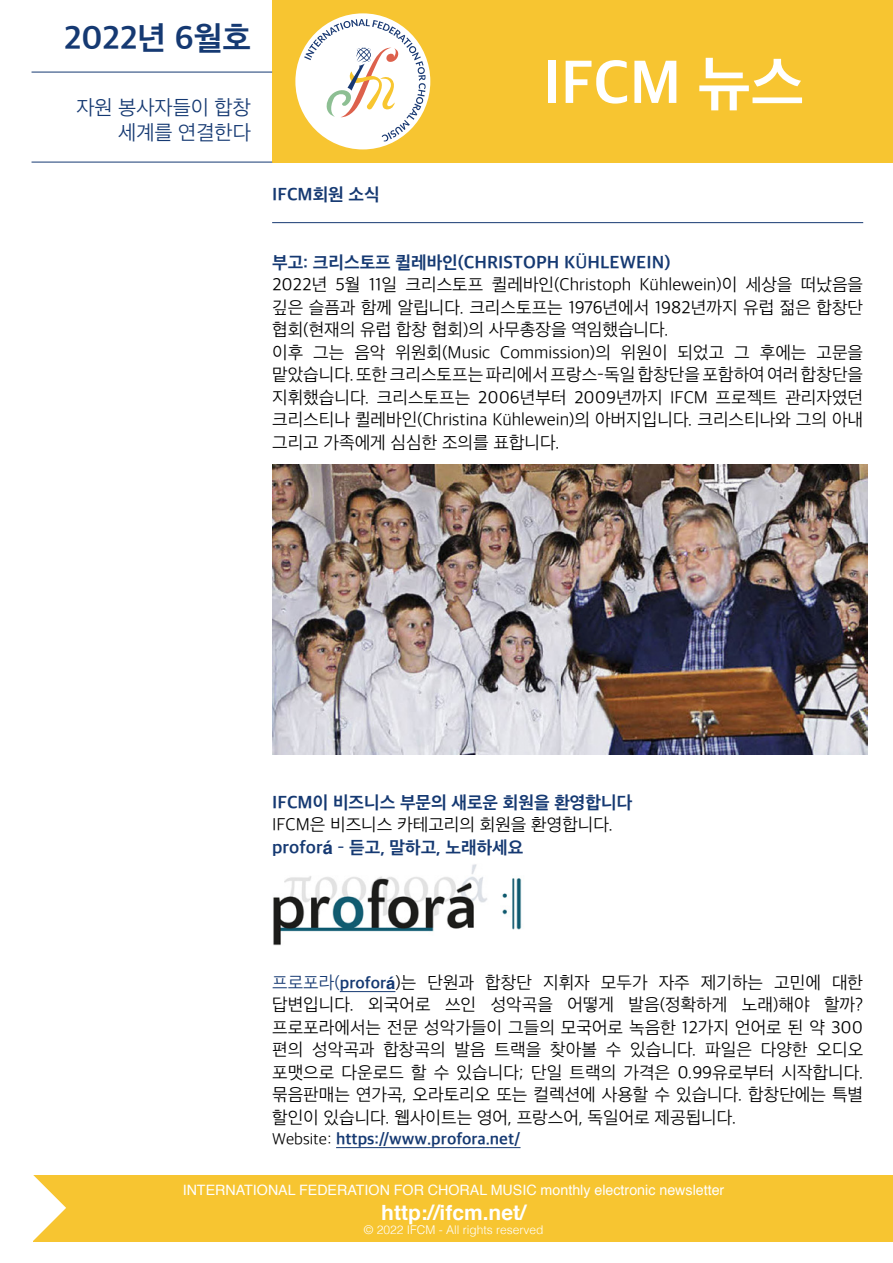
<style>
.page{position:relative;width:893px;height:1263px;background:#fff}
.page>*{position:absolute;margin:0;border:0;box-sizing:border-box;transform-origin:0 0}
.t1{font:700 61.5px "Apple SD Gothic Neo";color:#fff}
.t2{font:700 33px "Apple SD Gothic Neo";color:#153972}
.t3{font:700 21px "Helvetica";color:#fff}
.t4{font:300 21px/25.2px "Apple SD Gothic Neo";color:#153972;text-align:right}
.t5{font:300 18px/22.5px "Apple SD Gothic Neo";color:#000}
.t6{font:700 18px "Apple SD Gothic Neo";color:#153972}
.t7{font:700 16.5px "Apple SD Gothic Neo";color:#153972}
.t8{font:14.25px "Helvetica";color:#fff}
.t9{font:300 12px "Helvetica";color:#fff}
.s1{font-weight:700;color:#153972}
.s2{font-family:"Helvetica";font-weight:700;color:#153972}
.s3{color:#153972}
.s4{font-weight:700;font-size:16.5px;color:#153972}
.s5{font-family:"Helvetica";font-weight:700;font-size:16.5px;color:#153972}
.s6{font-weight:300;color:#000}
</style>
<div class="page">
<hr style="left:272px;top:222px;width:591px;height:1px;background:#153972">
<hr style="left:340px;top:991px;width:55px;height:1px;background:#153972">
<hr style="left:336px;top:1147px;width:184px;height:1px;background:#153972">
<div style="left:33px;top:1176px;width:860px;height:66px;background:#f7c531"></div>
<svg style="left:33px;top:1175px;width:33px;height:66px"></svg>
<div style="left:272px;top:0;width:621px;height:163px;background:#f7c531"></div>
<div style="left:295px;top:13px;width:135px;height:136px;background:#fff;border-radius:50%"></div>
<svg style="left:304px;top:19px;width:122px;height:123px"></svg>
<hr style="left:32px;top:72px;width:240px;height:1px;background:#153972">
<hr style="left:32px;top:162px;width:240px;height:1px;background:#153972">
<img style="left:272px;top:465px;width:596px;height:289px">
<img style="left:273px;top:864px;width:249px;height:82px">
<h2 class="t2" style="left:64px;top:21px;width:188px">2022년 6월호</h2>
<p class="t4" style="left:76px;top:96px;width:176px">자원 봉사자들이 합창 세계를 연결한다</p>
<p class="t6" style="left:272px;top:185px;width:109px">IFCM회원 소식</p>
<h1 class="t1" style="left:543px;top:50px;width:263px">IFCM 뉴스</h1>
<p class="t6" style="left:272px;top:252px;width:400px">부고: 크리스토프 퀼레바인(CHRISTOPH KÜHLEWEIN)</p>
<p class="t5" style="left:272px;top:274px;width:593px">2022년 5월 11일 크리스토프 퀼레바인(Christoph Kühlewein)이 세상을 떠났음을 깊은 슬픔과 함께 알립니다. 크리스토프는 1976년에서 1982년까지 유럽 젊은 합창단 협회(현재의 유럽 합창 협회)의 사무총장을 역임했습니다.<br>이후 그는 음악 위원회(Music Commission)의 위원이 되었고 그 후에는 고문을 맡았습니다. 또한 크리스토프는 파리에서 프랑스–독일 합창단을 포함하여 여러 합창단을 지휘했습니다. 크리스토프는 2006년부터 2009년까지 IFCM 프로젝트 관리자였던 크리스티나 퀼레바인(Christina Kühlewein)의 아버지입니다. 크리스티나와 그의 아내 그리고 가족에게 심심한 조의를 표합니다.</p>
<p class="t6" style="left:272px;top:792px;width:362px">IFCM이 비즈니스 부문의 새로운 회원을 환영합니다</p>
<p class="t5" style="left:272px;top:814px;width:342px">IFCM은 비즈니스 카테고리의 회원을 환영합니다. <span class="s1">profor</span><span class="s2">á</span> <span class="s1">– 듣고, 말하고, 노래하세요</span></p>
<p class="t5" style="left:272px;top:972px;width:593px;text-align:justify"><span class="s3">프로포라(</span><span class="s4">profor</span><span class="s5">á</span>)는 단원과 합창단 지휘자 모두가 자주 제기하는 고민에 대한 답변입니다. 외국어로 쓰인 성악곡을 어떻게 발음(정확하게 노래)해야 할까? 프로포라에서는 전문 성악가들이 그들의 모국어로 녹음한 12가지 언어로 된 약 300 편의 성악곡과 합창곡의 발음 트랙을 찾아볼 수 있습니다. 파일은 다양한 오디오 포맷으로 다운로드 할 수 있습니다; 단일 트랙의 가격은 0.99유로부터 시작합니다. 묶음판매는 연가곡, 오라토리오 또는 컬렉션에 사용할 수 있습니다. 합창단에는 특별 할인이 있습니다. 웹사이트는 영어, 프랑스어, 독일어로 제공됩니다.</p>
<p class="t7" style="left:272px;top:1130px;width:250px"><span class="s6">Website:</span> https://www.profora.net/</p>
<p class="t8" style="left:183px;top:1178px;width:543px">INTERNATIONAL FEDERATION FOR CHORAL MUSIC monthly electronic newsletter</p>
<p class="t3" style="left:381px;top:1195px;width:146px">http://ifcm.net/</p>
<p class="t9" style="left:364px;top:1220px;width:181px">© 2022 IFCM - All rights reserved</p>
</div>
